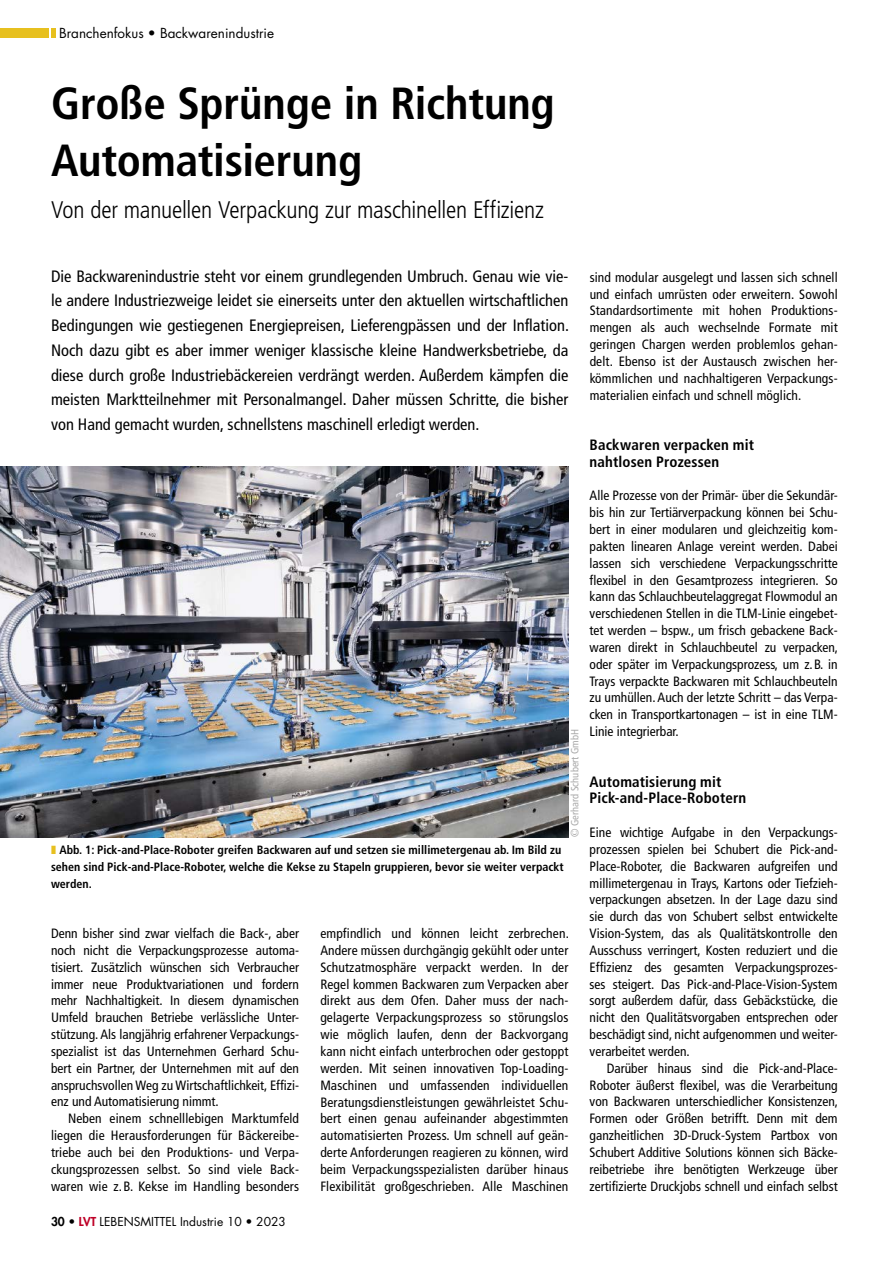
<style>
.page{position:relative;width:893px;height:1263px;background:#fff}
.page>*{position:absolute;margin:0;border:0;box-sizing:border-box;transform-origin:0 0}
.t1{font:700 condensed 45px/57px "Frutiger LT Std";letter-spacing:-.005em;color:#000}
.t2{font:300 condensed 24px "Frutiger LT Std";letter-spacing:-.01em;color:#000}
.t3{font:condensed 16.5px/24.8px "Frutiger LT Std";color:#000;text-align:justify}
.t4{font:700 condensed 15px/16.8px "Frutiger LT Std";letter-spacing:.01em;color:#000}
.t5{font:condensed 13.5px/16.8px "Frutiger LT Std";color:#000;text-align:justify}
.t6{font:13.5px "Futura Std";color:#000}
.t7{font:700 condensed 12px/16.8px "Frutiger LT Std";color:#000}
.t8{font:12px "Futura Std";color:#000}
.t9{font:condensed 10.5px "Frutiger LT Std";color:#aaa}
.s1{font-family:"Centennial LT Std";font-stretch:normal}
.s2{color:#e7c01f}
.s3{font-weight:800}
.s4{font-weight:800;color:#be0027}
</style>
<div class="page">
<img style="left:0;top:466px;width:568px;height:371px">
<hr style="left:51px;top:28px;width:4px;height:10px;background:#e7c01f">
<div style="left:0;top:28px;width:48px;height:10px;background:#e7c01f"></div>
<p class="t6" style="left:59px;top:24px;width:217px">Branchenfokus • Backwarenindustrie</p>
<h1 class="t1" style="left:51px;top:75px;width:505px">Große Sprünge in Richtung<br>Automatisierung</h1>
<h2 class="t2" style="left:51px;top:196px;width:494px">Von der manuellen Verpackung zur maschinellen Effizienz</h2>
<p class="t3" style="left:51px;top:264px;width:519px">Die Backwarenindustrie steht vor einem grundlegenden Umbruch. Genau wie vie&shy;le andere Industriezweige leidet sie einerseits unter den aktuellen wirtschaftlichen Bedingungen wie gestiegenen Energiepreisen, Lieferengpässen und der Inflation.<br>Noch dazu gibt es aber immer weniger klassische kleine Handwerksbetriebe, da diese durch große Industriebäckereien verdrängt werden. Außerdem kämpfen die meisten Marktteilnehmer mit Personalmangel. Daher müssen Schritte, die bisher von Hand gemacht wurden, schnellstens maschinell erledigt werden.</p>
<p class="t9" style="left:569px;top:837px;width:110px;rotate:-90deg"><span class="s1">©</span> Gerhard Schubert GmbH</p>
<p class="t7" style="left:51px;top:841px;width:514px"><span class="s2">❚</span> Abb. 1: Pick-and-Place-Roboter greifen Backwaren auf und setzen sie millimetergenau ab. Im Bild zu sehen sind Pick-and-Place-Roboter, welche die Kekse zu Stapeln gruppieren, bevor sie weiter verpackt werden.</p>
<p class="t5" style="left:51px;top:925px;width:250px">Denn bisher sind zwar vielfach die Back-, aber noch nicht die Verpackungsprozesse automa&shy;tisiert. Zusätzlich wünschen sich Verbraucher immer neue Produktvariationen und fordern mehr Nachhaltigkeit. In diesem dynamischen Umfeld brauchen Betriebe verlässliche Unter&shy;stützung. Als langjährig erfahrener Verpackungs&shy;spezialist ist das Unternehmen Gerhard Schu&shy;bert ein Partner, der Unternehmen mit auf den anspruchsvollen Weg zu Wirtschaftlichkeit, Effizi&shy;enz und Automatisierung nimmt.</p>
<p class="t5" style="left:51px;top:1110px;width:250px;text-indent:17px">Neben einem schnelllebigen Marktumfeld liegen die Herausforderungen für Bäckereibe&shy;triebe auch bei den Produktions- und Verpa&shy;ckungsprozessen selbst. So sind viele Back&shy;waren wie z.B. Kekse im Handling besonders</p>
<p class="t8" style="left:51px;top:1214px;width:236px"><span class="s3">30 •</span> <span class="s4">LVT</span> LEBENSMITTEL Industrie 10 • 2023</p>
<p class="t5" style="left:320px;top:925px;width:250px">empfindlich und können leicht zerbrechen.<br>Andere müssen durchgängig gekühlt oder unter Schutzatmosphäre verpackt werden. In der Regel kommen Backwaren zum Verpacken aber direkt aus dem Ofen. Daher muss der nach&shy;gelagerte Verpackungsprozess so störungslos wie möglich laufen, denn der Backvorgang kann nicht einfach unterbrochen oder gestoppt werden. Mit seinen innovativen Top-Loading-Maschinen und umfassenden individuellen Beratungsdienstleistungen gewährleistet Schu&shy;bert einen genau aufeinander abgestimmten automatisierten Prozess. Um schnell auf geän&shy;derte Anforderungen reagieren zu können, wird beim Verpackungsspezialisten darüber hinaus Flexibilität großgeschrieben. Alle Maschinen</p>
<p class="t5" style="left:590px;top:269px;width:250px">sind modular ausgelegt und lassen sich schnell und einfach umrüsten oder erweitern. Sowohl Standardsortimente mit hohen Produktions&shy;mengen als auch wechselnde Formate mit geringen Chargen werden problemlos gehan&shy;delt. Ebenso ist der Austausch zwischen her&shy;kömmlichen und nachhaltigeren Verpackungs&shy;materialien einfach und schnell möglich.</p>
<p class="t4" style="left:590px;top:436px;width:166px">Backwaren verpacken mit nahtlosen Prozessen</p>
<p class="t5" style="left:590px;top:487px;width:250px">Alle Prozesse von der Primär- über die Sekundär&shy;bis hin zur Tertiärverpackung können bei Schu&shy;bert in einer modularen und gleichzeitig kom&shy;pakten linearen Anlage vereint werden. Dabei lassen sich verschiedene Verpackungsschritte flexibel in den Gesamtprozess integrieren. So kann das Schlauchbeutelaggregat Flowmodul an verschiedenen Stellen in die TLM-Linie eingebet&shy;tet werden – bspw., um frisch gebackene Back&shy;waren direkt in Schlauchbeutel zu verpacken, oder später im Verpackungsprozess, um z.B. in Trays verpackte Backwaren mit Schlauchbeuteln zu umhüllen. Auch der letzte Schritt – das Verpa&shy;cken in Transportkartonagen – ist in eine TLM-Linie integrierbar.</p>
<p class="t4" style="left:590px;top:773px;width:158px">Automatisierung mit<br>Pick-and-Place-Robotern</p>
<p class="t5" style="left:590px;top:824px;width:250px">Eine wichtige Aufgabe in den Verpackungs&shy;prozessen spielen bei Schubert die Pick-and-Place-Roboter, die Backwaren aufgreifen und millimetergenau in Trays, Kartons oder Tiefzieh&shy;verpackungen absetzen. In der Lage dazu sind sie durch das von Schubert selbst entwickelte Vision-System, das als Qualitätskontrolle den Ausschuss verringert, Kosten reduziert und die Effizienz des gesamten Verpackungsprozes&shy;ses steigert. Das Pick-and-Place-Vision-System sorgt außerdem dafür, dass Gebäckstücke, die nicht den Qualitätsvorgaben entsprechen oder beschädigt sind, nicht aufgenommen und weiter&shy;verarbeitet werden.</p>
<p class="t5" style="left:590px;top:1060px;width:250px;text-indent:17px">Darüber hinaus sind die Pick-and-Place-Roboter äußerst flexibel, was die Verarbeitung von Backwaren unterschiedlicher Konsistenzen, Formen oder Größen betrifft. Denn mit dem ganzheitlichen 3D-Druck-System Partbox von Schubert Additive Solutions können sich Bäcke&shy;reibetriebe ihre benötigten Werkzeuge über zertifizierte Druckjobs schnell und einfach selbst</p>
</div>
